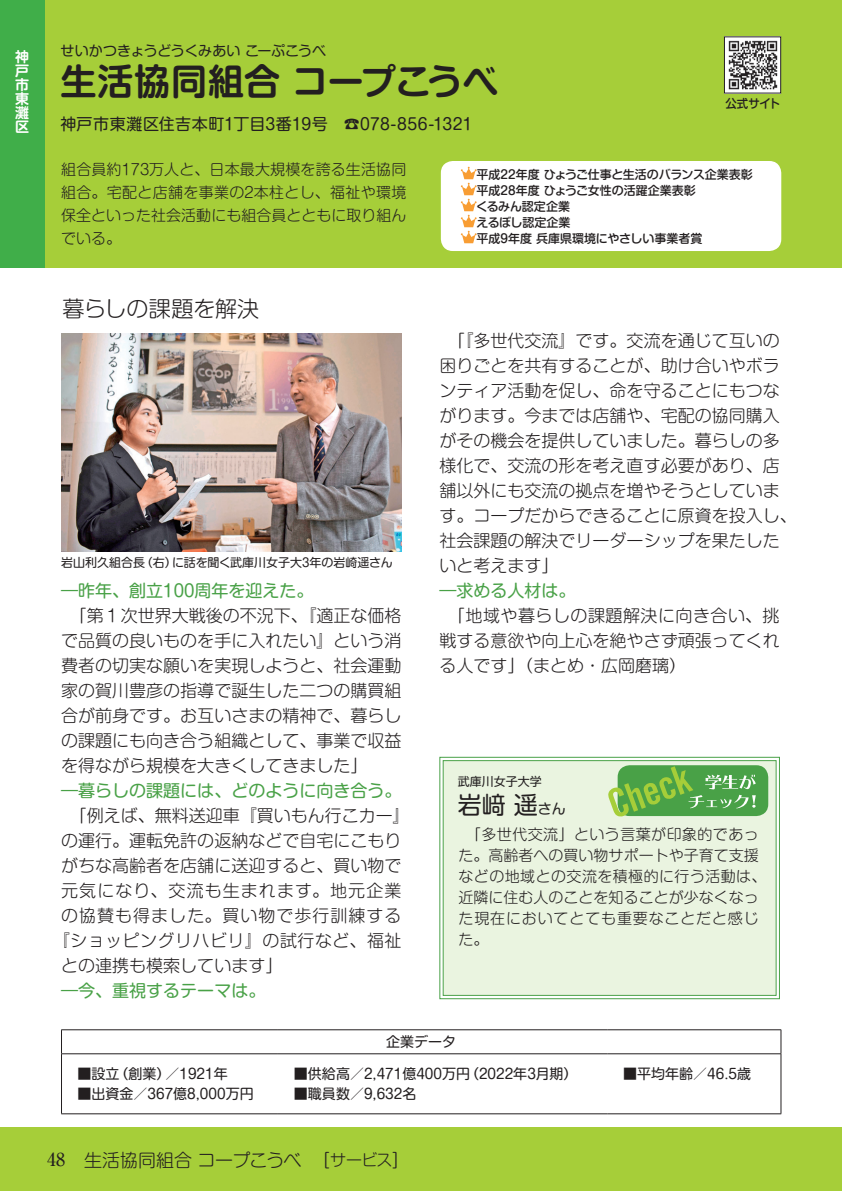
<style>
.page{position:relative;width:842px;height:1191px;background:#fff}
.page>*{position:absolute;margin:0;border:0;box-sizing:border-box;transform-origin:0 0}
.t1{font:700 36px "Shin M Go Pro De";letter-spacing:-.005em;color:#231f20}
.t2{font:24px "Shin M Go Pro";color:#231f20}
.t3{font:300 22px "Shin M Go Pro";letter-spacing:-.005em;color:#231f20}
.t4{font:300 18px "Shin M Go Pro";letter-spacing:-.005em;color:#231f20}
.t5{font:500 18px "Ryumin Pro";color:#231f20}
.t6{font:300 17px/25px "Shin M Go Pro";color:#231f20;text-align:justify}
.t7{font:17px "Shin M Go Pro";color:#49a147}
.t8{font:300 17px "Shin M Go Pro";letter-spacing:.06em;color:#231f20}
.t9{font:300 17px "Shin M Go Pro";letter-spacing:.03em;color:#231f20}
.t10{font:16px "Shin M Go Pro";letter-spacing:.02em;color:#231f20}
.t11{font:300 15px/21px "Shin M Go Pro";letter-spacing:.02em;color:#231f20;text-align:justify}
.t12{font:14px "Shin M Go Pro";color:#231f20}
.t13{font:14px "Shin M Go Pro";letter-spacing:-.02em;color:#231f20}
.t14{font:700 14px/14px "Shin M Go Pro De";color:#fff;text-align:justify}
.t15{font:500 12px/16px "Shin M Go Pro";color:#231f20}
.t16{font:12px "Shin M Go Pro";color:#231f20}
.t17{font:500 12px "Shin M Go Pro";color:#231f20;scale:.95 1}
.s1{font-size:14px}
.s2{font-size:16px}
</style>
<div class="page">
<div style="left:0;top:1127px;width:841px;height:64px;background:#a6ce39"></div>
<hr style="left:841px;top:1127px;width:1px;height:64px;background:#a6ce39">
<div style="left:0;top:0;width:841px;height:267px;background:#a6ce39"></div>
<hr style="left:841px;top:0;width:1px;height:267px;background:#a6ce39">
<div style="left:0;top:0;width:44px;height:267px;background:#40ae49"></div>
<img style="left:726px;top:39px;width:52px;height:52px">
<img style="left:61px;top:333px;width:340px;height:218px">
<svg style="left:439px;top:756px;width:340px;height:243px"></svg>
<div style="left:442px;top:760px;width:334px;height:236px;background:#eaf4e0"></div>
<div style="left:617px;top:765px;width:151px;height:51px;background:#49a147;border-radius:12px"></div>
<svg style="left:607px;top:766px;width:148px;height:50px"></svg>
<hr style="left:61px;top:1029px;width:217px;height:1px;background:#231f20">
<svg style="left:61px;top:1030px;width:1px;height:23px"></svg>
<hr style="left:278px;top:1029px;width:329px;height:1px;background:#231f20">
<hr style="left:607px;top:1029px;width:174px;height:1px;background:#231f20">
<svg style="left:780px;top:1030px;width:1px;height:23px"></svg>
<hr style="left:61px;top:1053px;width:217px;height:1px;background:#231f20">
<hr style="left:61px;top:1054px;width:1px;height:59px;background:#231f20">
<hr style="left:278px;top:1053px;width:329px;height:1px;background:#231f20">
<hr style="left:607px;top:1053px;width:174px;height:1px;background:#231f20">
<hr style="left:780px;top:1054px;width:1px;height:59px;background:#231f20">
<hr style="left:61px;top:1113px;width:217px;height:1px;background:#231f20">
<hr style="left:278px;top:1113px;width:329px;height:1px;background:#231f20">
<hr style="left:607px;top:1113px;width:174px;height:1px;background:#231f20">
<div style="left:441px;top:161px;width:340px;height:90px;background:#fff;border-radius:12px"></div>
<svg style="left:461px;top:167px;width:15px;height:76px"></svg>
<p class="t14" style="left:15px;top:48px;width:15px">神戸市東灘区</p>
<p class="t13" style="left:60px;top:39px;width:267px">せいかつきょうどうくみあい こーぷこうべ</p>
<h1 class="t1" style="left:60px;top:52px;width:439px">生活協同組合 コープこうべ</h1>
<p class="t10" style="left:60px;top:111px;width:413px">神戸市東灘区住吉本町1丁目3番19号　☎078-856-1321</p>
<p class="t17" style="left:725px;top:94px;width:59px">公式サイト</p>
<p class="t11" style="left:61px;top:156px;width:347px;line-height:23px">組合員約173万人と、日本最大規模を誇る生活協同組合。宅配と店舗を事業の2本柱とし、福祉や環境保全といった社会活動にも組合員とともに取り組んでいる。</p>
<p class="t15" style="left:476px;top:165px;width:278px">平成22年度 ひょうご仕事と生活のバランス企業表彰平成28年度 ひょうご女性の活躍企業表彰<br>くるみん認定企業<br>えるぼし認定企業<br>平成9年度 兵庫県環境にやさしい事業者賞</p>
<p class="t3" style="left:62px;top:291px;width:198px">暮らしの課題を解決</p>
<p class="t16" style="left:61px;top:553px;width:333px">岩山利久組合長（右）に話を聞く武庫川女子大３年の岩崎遥さん</p>
<p class="t7" style="left:61px;top:576px;width:254px">―昨年、創立100周年を迎えた。</p>
<p class="t6" style="left:61px;top:601px;width:341px">　「第１次世界大戦後の不況下、『適正な価格で品質の良いものを手に入れたい』という消費者の切実な願いを実現しようと、社会運動家の賀川豊彦の指導で誕生した二つの購買組合が前身です。お互いさまの精神で、暮らしの課題にも向き合う組織として、事業で収益を得ながら規模を大きくしてきました」</p>
<p class="t7" style="left:61px;top:777px;width:341px">―暮らしの課題には、どのように向き合う。</p>
<p class="t6" style="left:61px;top:801px;width:350px">　「例えば、無料送迎車『買いもん行こカー』</p>
<p class="t6" style="left:61px;top:826px;width:341px">の運行。運転免許の返納などで自宅にこもり</p>
<p class="t6" style="left:61px;top:851px;width:341px">がちな高齢者を店舗に送迎すると、買い物で</p>
<p class="t8" style="left:61px;top:877px;width:341px">元気になり、交流も生まれます。地元企業</p>
<p class="t8" style="left:61px;top:902px;width:342px">の協賛も得ました。買い物で歩行訓練する</p>
<p class="t9" style="left:53px;top:927px;width:350px">『ショッピングリハビリ』の試行など、福祉</p>
<p class="t6" style="left:61px;top:951px;width:222px">との連携も模索しています」</p>
<p class="t7" style="left:61px;top:977px;width:205px">―今、重視するテーマは。</p>
<p class="t6" style="left:439px;top:326px;width:359px;text-align:left">　「『多世代交流』です。交流を通じて互いの困りごとを共有することが、助け合いやボランティア活動を促し、命を守ることにもつながります。今までは店舗や、宅配の協同購入がその機会を提供していました。暮らしの多様化で、交流の形を考え直す必要があり、店舗以外にも交流の拠点を増やそうとしています。コープだからできることに原資を投入し、社会課題の解決でリーダーシップを果たしたいと考えます」</p>
<p class="t7" style="left:439px;top:577px;width:138px">―求める人材は。</p>
<p class="t6" style="left:439px;top:601px;width:342px">　「地域や暮らしの課題解決に向き合い、挑戦する意欲や向上心を絶やさず頑張ってくれる人です」（まとめ・広岡磨璃）</p>
<p class="t16" style="left:457px;top:772px;width:85px">武庫川女子大学</p>
<h2 class="t2" style="left:457px;top:785px;width:109px">岩﨑 遥<span class="s1">さん</span></h2>
<p class="t11" style="left:458px;top:821px;width:309px;text-align:left">　「多世代交流」という言葉が印象的であった。高齢者への買い物サポートや子育て支援などの地域との交流を積極的に行う活動は、近隣に住む人のことを知ることが少なくなった現在においてとても重要なことだと感じた。</p>
<p class="t12" style="left:77px;top:1062px;width:152px">■設立（創業）／1921年</p>
<p class="t12" style="left:77px;top:1082px;width:178px">■出資金／367億8,000万円</p>
<p class="t12" style="left:386px;top:1030px;width:71px">企業データ</p>
<p class="t12" style="left:294px;top:1062px;width:285px">■供給高／2,471億400万円（2022年3月期）</p>
<p class="t12" style="left:294px;top:1082px;width:124px">■職員数／9,632名</p>
<p class="t5" style="left:47px;top:1145px;width:19px">48</p>
<p class="t4" style="left:84px;top:1145px;width:327px">生活協同組合 コープこうべ　［<span class="s2">サービス</span>］</p>
<p class="t12" style="left:623px;top:1062px;width:129px">■平均年齢／46.5歳</p>
</div>
